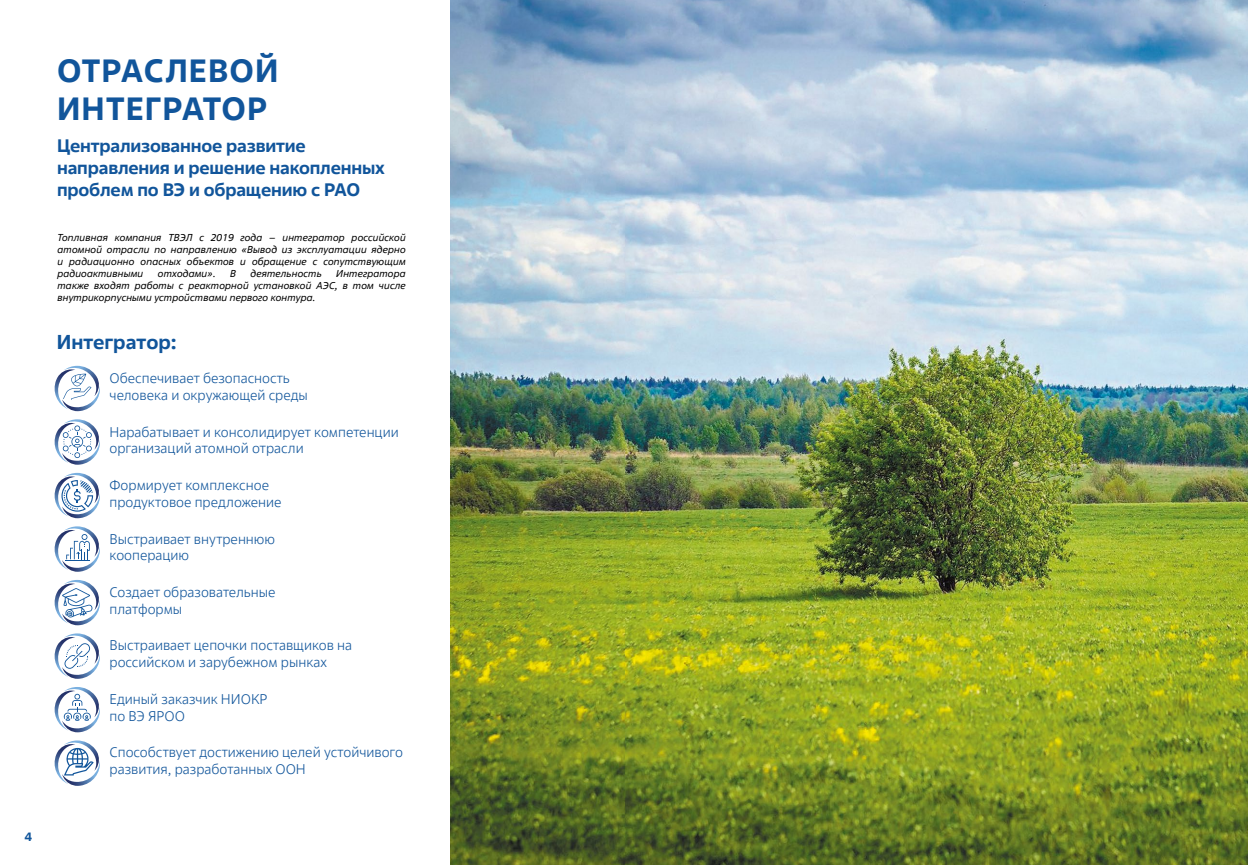
<style>
.page{position:relative;width:1248px;height:865px;background:#fff}
.page>*{position:absolute;margin:0;border:0;box-sizing:border-box;transform-origin:0 0}
.t1{font:700 32px/38.4px "Rosatom";letter-spacing:.035em;color:#11559b}
.t2{font:700 20px "Rosatom";color:#11559b}
.t3{font:700 18px/21.6px "Rosatom";letter-spacing:-.01em;color:#11559b}
.t4{font:300 14px/16.8px "Rosatom";color:#11559b}
.t5{font:700 12px "Rosatom";color:#11559b}
.t6{font:italic 10px/12px "Rosatom";color:#000;text-align:justify}
</style>
<div class="page">
<img style="left:450px;top:0;width:797px;height:865px">
<svg style="left:54px;top:366px;width:46px;height:45px"></svg>
<svg style="left:54px;top:419px;width:46px;height:46px"></svg>
<svg style="left:54px;top:473px;width:46px;height:45px"></svg>
<svg style="left:54px;top:526px;width:46px;height:46px"></svg>
<svg style="left:54px;top:580px;width:46px;height:45px"></svg>
<svg style="left:54px;top:633px;width:46px;height:46px"></svg>
<svg style="left:54px;top:687px;width:46px;height:45px"></svg>
<svg style="left:54px;top:740px;width:46px;height:46px"></svg>
<p class="t5" style="left:25px;top:829px;width:9px">4</p>
<h1 class="t1" style="left:57px;top:51px;width:223px">ОТРАСЛЕВОЙ<br>ИНТЕГРАТОР</h1>
<p class="t3" style="left:57px;top:135px;width:329px">Централизованное развитие направления и решение накопленных проблем по ВЭ и обращению с РАО</p>
<p class="t6" style="left:57px;top:231px;width:350px">Топливная компания ТВЭЛ с 2019 года – интегратор российской атомной отрасли по направлению «Вывод из эксплуатации ядерно и радиационно опасных объектов и обращение с сопутствующим радиоактивными</p>
<p class="t6" style="left:157px;top:267px;width:59px">отходами».</p>
<p class="t6" style="left:229px;top:267px;width:8px">В</p>
<p class="t6" style="left:250px;top:267px;width:73px">деятельность</p>
<p class="t6" style="left:57px;top:267px;width:350px;text-indent:279px">Интегратора также входят работы с реакторной установкой АЭС, в том числе внутрикорпусными устройствами первого контура.</p>
<h2 class="t2" style="left:57px;top:329px;width:121px">Интегратор:</h2>
<p class="t4" style="left:109px;top:370px;width:200px">Обеспечивает безопасность человека и окружающей среды</p>
<p class="t4" style="left:109px;top:423px;width:291px">Нарабатывает и консолидирует компетенции организаций атомной отрасли</p>
<p class="t4" style="left:109px;top:477px;width:173px">Формирует комплексное продуктовое предложение</p>
<p class="t4" style="left:109px;top:530px;width:167px">Выстраивает внутреннюю кооперацию</p>
<p class="t4" style="left:109px;top:584px;width:167px">Создает образовательные платформы</p>
<p class="t4" style="left:109px;top:637px;width:244px">Выстраивает цепочки поставщиков на российском и зарубежном рынках</p>
<p class="t4" style="left:109px;top:690px;width:159px">Единый заказчик НИОКР по ВЭ ЯРОО</p>
<p class="t4" style="left:109px;top:744px;width:295px">Способствует достижению целей устойчивого развития, разработанных ООН</p>
</div>
